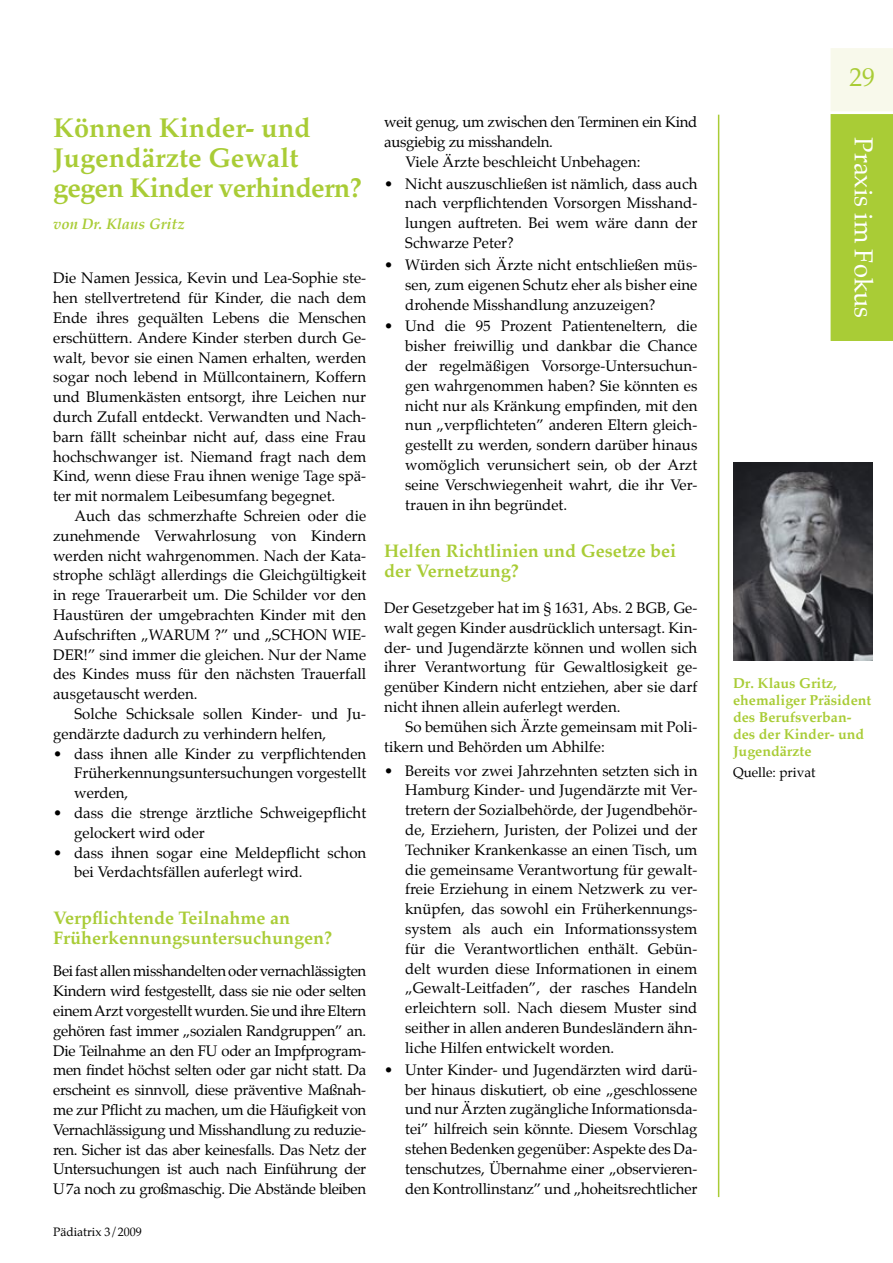
<style>
.page{position:relative;width:893px;height:1263px;background:#fff}
.page>*{position:absolute;margin:0;border:0;box-sizing:border-box;transform-origin:0 0}
.t1{font:700 27px/30px "Palatino";letter-spacing:-.025em;color:#a9cc36}
.t2{font:700 27px "Palatino";color:#a9cc36}
.t3{font:25.5px "Palatino";color:#fff}
.t4{font:25.5px "Palatino";color:#a9cc36}
.t5{font:700 18px/19.8px "Palatino";color:#a9cc36}
.t6{font:15px/19.8px "Palatino";color:#000;text-align:justify}
.t7{font:15px "Palatino";letter-spacing:-.02em;color:#000}
.t8{font:italic 700 15px "Palatino";color:#a9cc36}
.t9{font:700 14.25px/17.1px "Palatino";color:#a9cc36}
.t10{font:13.5px "Palatino";color:#000}
.t11{font:12px "Palatino";color:#000}
</style>
<div class="page">
<hr style="left:718px;top:115px;width:1px;height:1082px;background:#a9cc36">
<svg style="left:831px;top:48px;width:62px;height:293px;background:#bad65e"></svg>
<img style="left:734px;top:463px;width:138px;height:197px">
<h1 class="t2" style="left:53px;top:111px;width:259px">Können Kinder- und</h1>
<h1 class="t1" style="left:53px;top:145px;width:310px">Jugendärzte Gewalt gegen Kinder verhindern?</h1>
<p class="t8" style="left:53px;top:215px;width:133px">von Dr. Klaus Gritz</p>
<p class="t6" style="left:53px;top:270px;width:315px">Die Namen Jessica, Kevin und Lea-Sophie ste&shy;hen stellvertretend für Kinder, die nach dem Ende ihres gequälten Lebens die Menschen erschüttern. Andere Kinder sterben durch Ge&shy;walt, bevor sie einen Namen erhalten, werden sogar noch lebend in Müllcontainern, Koffern und Blumenkästen entsorgt, ihre Leichen nur durch Zufall entdeckt. Verwandten und Nach&shy;barn fällt scheinbar nicht auf, dass eine Frau hochschwanger ist. Niemand fragt nach dem Kind, wenn diese Frau ihnen wenige Tage spä&shy;ter mit normalem Leibesumfang begegnet.</p>
<p class="t6" style="left:53px;top:507px;width:315px;text-indent:21px">Auch das schmerzhafte Schreien oder die zunehmende Verwahrlosung von Kindern werden nicht wahrgenommen. Nach der Kata&shy;strophe schlägt allerdings die Gleichgültigkeit in rege Trauerarbeit um. Die Schilder vor den Haustüren der umgebrachten Kinder mit den Aufschriften „WARUM ?” und „SCHON WIE-DER!” sind immer die gleichen. Nur der Name des Kindes muss für den nächsten Trauerfall ausgetauscht werden.</p>
<p class="t6" style="left:53px;top:705px;width:315px;text-indent:21px">Solche Schicksale sollen Kinder- und Ju&shy;gendärzte dadurch zu verhindern helfen,</p>
<p class="t6" style="left:74px;top:745px;width:294px;text-indent:-21px">• dass ihnen alle Kinder zu verpflichtenden Früherkennungsuntersuchungen vorgestellt werden,</p>
<p class="t6" style="left:74px;top:804px;width:294px;text-indent:-21px">• dass die strenge ärztliche Schweigepflicht gelockert wird oder</p>
<p class="t6" style="left:74px;top:844px;width:294px;text-indent:-21px">• dass ihnen sogar eine Meldepflicht schon bei Verdachtsfällen auferlegt wird.</p>
<p class="t5" style="left:53px;top:910px;width:280px">Verpflichtende Teilnahme an<br>Früherkennungsuntersuchungen?</p>
<p class="t6" style="left:53px;top:963px;width:315px">Bei fast allen misshandelten oder vernachlässigten Kindern wird festgestellt, dass sie nie oder selten einem Arzt vorgestellt wurden. Sie und ihre Eltern gehören fast immer „sozialen Randgruppen” an.<br>Die Teilnahme an den FU oder an Impfprogram&shy;men findet höchst selten oder gar nicht statt. Da erscheint es sinnvoll, diese präventive Maßnah&shy;me zur Pflicht zu machen, um die Häufigkeit von Vernachlässigung und Misshandlung zu reduzie&shy;ren. Sicher ist das aber keinesfalls. Das Netz der Untersuchungen ist auch nach Einführung der U7a noch zu großmaschig. Die Abstände bleiben</p>
<p class="t11" style="left:53px;top:1224px;width:90px">Pädiatrix 3/2009</p>
<p class="t7" style="left:384px;top:112px;width:315px">weit genug, um zwischen den Terminen ein Kind</p>
<p class="t7" style="left:384px;top:132px;width:170px">ausgiebig zu misshandeln.</p>
<p class="t6" style="left:405px;top:153px;width:237px">Viele Ärzte beschleicht Unbehagen:</p>
<p class="t6" style="left:405px;top:175px;width:294px;text-indent:-21px">• Nicht auszuschließen ist nämlich, dass auch nach verpflichtenden Vorsorgen Misshand&shy;lungen auftreten. Bei wem wäre dann der Schwarze Peter?</p>
<p class="t6" style="left:405px;top:256px;width:294px;text-indent:-21px">• Würden sich Ärzte nicht entschließen müs&shy;sen, zum eigenen Schutz eher als bisher eine drohende Misshandlung anzuzeigen?</p>
<p class="t6" style="left:405px;top:318px;width:294px;text-indent:-21px">• Und die 95 Prozent Patienteneltern, die bisher freiwillig und dankbar die Chance der regelmäßigen Vorsorge-Untersuchun&shy;gen wahrgenommen haben? Sie könnten es nicht nur als Kränkung empfinden, mit den nun „verpflichteten” anderen Eltern gleich&shy;gestellt zu werden, sondern darüber hinaus womöglich verunsichert sein, ob der Arzt seine Verschwiegenheit wahrt, die ihr Ver&shy;trauen in ihn begründet.</p>
<p class="t5" style="left:384px;top:542px;width:293px">Helfen Richtlinien und Gesetze bei der Vernetzung?</p>
<p class="t6" style="left:384px;top:599px;width:315px">Der Gesetzgeber hat im § 1631, Abs. 2 BGB, Ge&shy;walt gegen Kinder ausdrücklich untersagt. Kin&shy;der- und Jugendärzte können und wollen sich ihrer Verantwortung für Gewaltlosigkeit ge&shy;genüber Kindern nicht entziehen, aber sie darf nicht ihnen allein auferlegt werden.</p>
<p class="t6" style="left:384px;top:718px;width:315px;text-indent:21px">So bemühen sich Ärzte gemeinsam mit Poli&shy;tikern und Behörden um Abhilfe:</p>
<p class="t6" style="left:405px;top:762px;width:294px;text-indent:-21px">• Bereits vor zwei Jahrzehnten setzten sich in Hamburg Kinder- und Jugendärzte mit Ver&shy;tretern der Sozialbehörde, der Jugendbehör&shy;de, Erziehern, Juristen, der Polizei und der Techniker Krankenkasse an einen Tisch, um die gemeinsame Verantwortung für gewalt&shy;freie Erziehung in einem Netzwerk zu ver&shy;knüpfen, das sowohl ein Früherkennungs&shy;system als auch ein Informationssystem für die Verantwortlichen enthält. Gebün&shy;delt wurden diese Informationen in einem „Gewalt-Leitfaden”, der rasches Handeln erleichtern soll. Nach diesem Muster sind seither in allen anderen Bundesländern ähn&shy;liche Hilfen entwickelt worden.</p>
<p class="t6" style="left:405px;top:1061px;width:294px;text-indent:-21px">• Unter Kinder- und Jugendärzten wird darü&shy;ber hinaus diskutiert, ob eine „geschlossene und nur Ärzten zugängliche Informationsda&shy;tei” hilfreich sein könnte. Diesem Vorschlag stehen Bedenken gegenüber: Aspekte des Da&shy;tenschutzes, Übernahme einer „observieren&shy;den Kontrollinstanz” und „hoheitsrechtlicher</p>
<h2 class="t4" style="left:849px;top:61px;width:27px">29</h2>
<h2 class="t3" style="left:880px;top:137px;width:182px;rotate:90deg">Praxis im Fokus</h2>
<p class="t9" style="left:733px;top:675px;width:140px">Dr. Klaus Gritz, ehemaliger Präsident des Berufsverban&shy;des der Kinder- und<br>Jugendärzte</p>
<p class="t10" style="left:733px;top:764px;width:84px">Quelle: privat</p>
</div>
